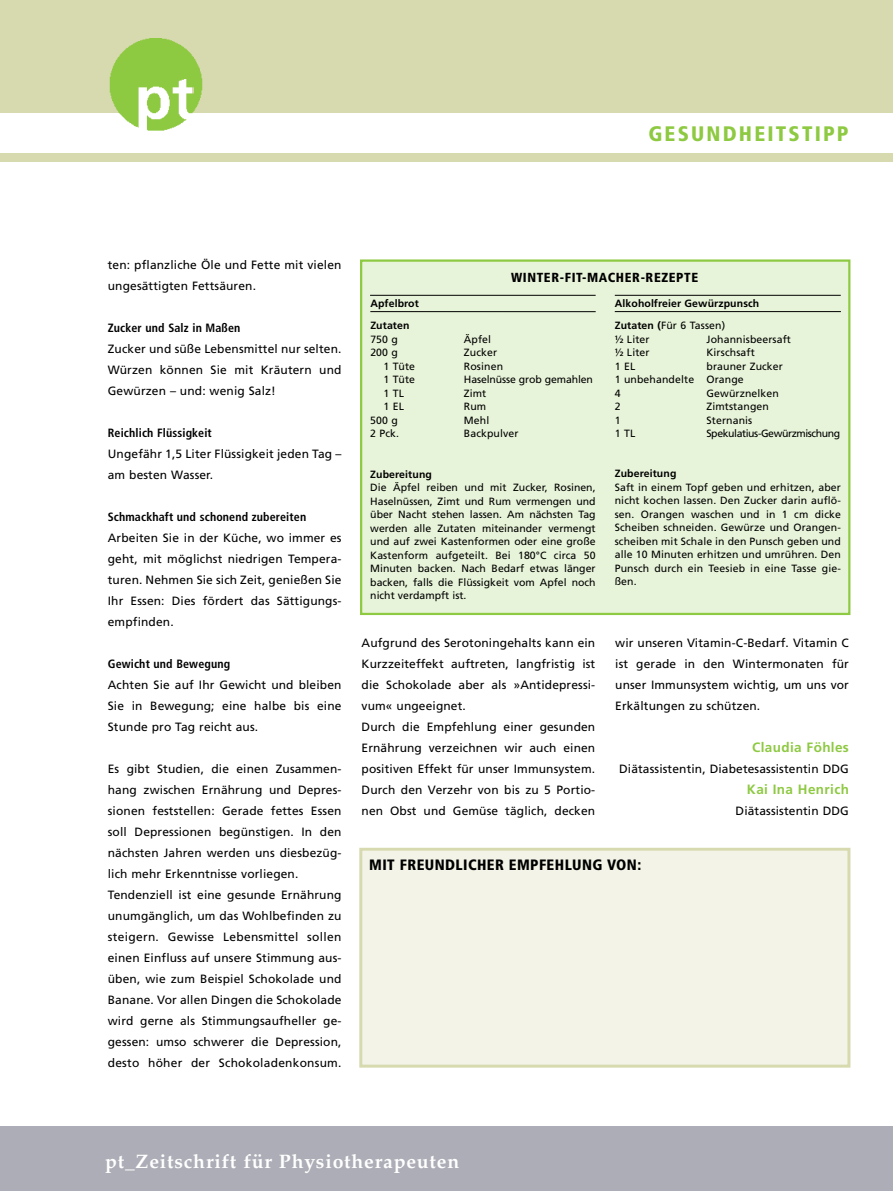
<style>
.page{position:relative;width:893px;height:1191px;background:#fff}
.page>*{position:absolute;margin:0;border:0;box-sizing:border-box;transform-origin:0 0}
.t1{font:900 condensed 21px "Frutiger LT Pro";letter-spacing:.105em;color:#8ec942}
.t2{font:700 19.5px "Palatino LT Std";letter-spacing:.04em;color:#fff}
.t3{font:900 condensed 15px "Frutiger LT Pro";letter-spacing:.025em;color:#000}
.t4{font:700 13.5px "Frutiger LT Pro";letter-spacing:.03em;color:#8ec942}
.t5{font:900 condensed 13.2px "Frutiger LT Pro";letter-spacing:.045em;color:#000}
.t6{font:12px/21px "Frutiger LT Pro";letter-spacing:.01em;color:#000}
.t7{font:700 condensed 12px "Frutiger LT Pro";letter-spacing:.01em;color:#000}
.t8{font:10.5px/13.5px "Frutiger LT Pro";letter-spacing:.01em;color:#000;text-align:justify}
.t9{font:700 10.5px/22px "Frutiger LT Pro";letter-spacing:.01em;color:#000}
.t10{font:10.5px "Frutiger LT Pro";letter-spacing:-.04em;color:#000}
.t11{font:10.5px "Frutiger LT Pro";letter-spacing:-.01em;color:#000}
.s1{font-weight:400}
</style>
<div class="page">
<div style="left:0;top:0;width:893px;height:162px;background:#d7daaf"></div>
<div style="left:0;top:113px;width:893px;height:40px;background:#fff"></div>
<div style="left:0;top:1126px;width:893px;height:65px;background:#acadb6"></div>
<div style="left:362px;top:850px;width:485px;height:214px;background:#f3f4e7"></div>
<div style="left:359px;top:847px;width:491px;height:220px;border:3px solid #d7daaf"></div>
<img style="left:109px;top:39px;width:93px;height:92px">
<div style="left:362px;top:262px;width:486px;height:351px;background:#e8f4d9"></div>
<div style="left:360px;top:259px;width:490px;height:356px;border:2px solid #8ec942"></div>
<hr style="left:370px;top:311px;width:226px;height:1px;background:#000">
<hr style="left:615px;top:311px;width:226px;height:1px;background:#000">
<hr style="left:370px;top:295px;width:226px;height:1px;background:#000">
<hr style="left:615px;top:295px;width:226px;height:1px;background:#000">
<h1 class="t1" style="left:648px;top:127px;width:202px">GESUNDHEITSTIPP</h1>
<p class="t6" style="left:108px;top:255px;width:235px">ten: pflanzliche Öle und Fette mit vielen ungesättigten Fettsäuren.</p>
<p class="t7" style="left:108px;top:323px;width:134px">Zucker und Salz in Maßen</p>
<p class="t6" style="left:108px;top:339px;width:235px;text-align:justify">Zucker und süße Lebensmittel nur selten.<br>Würzen können Sie mit Kräutern und Gewürzen – und: wenig Salz!</p>
<p class="t7" style="left:108px;top:428px;width:106px">Reichlich Flüssigkeit</p>
<p class="t6" style="left:108px;top:444px;width:235px">Ungefähr 1,5 Liter Flüssigkeit jeden Tag – am besten Wasser.</p>
<p class="t7" style="left:108px;top:512px;width:200px">Schmackhaft und schonend zubereiten</p>
<p class="t6" style="left:108px;top:528px;width:235px;text-align:justify">Arbeiten Sie in der Küche, wo immer es geht, mit möglichst niedrigen Tempera&shy;turen. Nehmen Sie sich Zeit, genießen Sie Ihr Essen: Dies fördert das Sättigungs&shy;empfinden.</p>
<p class="t7" style="left:108px;top:659px;width:124px">Gewicht und Bewegung</p>
<p class="t6" style="left:108px;top:675px;width:235px;text-align:justify">Achten Sie auf Ihr Gewicht und bleiben Sie in Bewegung; eine halbe bis eine Stunde pro Tag reicht aus.</p>
<p class="t6" style="left:108px;top:759px;width:235px">Es gibt Studien, die einen Zusammen&shy;hang zwischen Ernährung und Depres&shy;sionen feststellen: Gerade fettes Essen soll Depressionen begünstigen. In den nächsten Jahren werden uns diesbezüg&shy;lich mehr Erkenntnisse vorliegen.<br>Tendenziell ist eine gesunde Ernährung unumgänglich, um das Wohlbefinden zu steigern. Gewisse Lebensmittel sollen einen Einfluss auf unsere Stimmung aus&shy;üben, wie zum Beispiel Schokolade und Banane. Vor allen Dingen die Schokolade wird gerne als Stimmungsaufheller ge&shy;gessen: umso schwerer die Depression, desto höher der Schokoladenkonsum.</p>
<p class="t5" style="left:511px;top:273px;width:189px">WINTER-FIT-MACHER-REZEPTE</p>
<p class="t9" style="left:370px;top:293px;width:50px">Apfelbrot<br>Zutaten</p>
<p class="t8" style="left:370px;top:333px;width:29px">750 g</p>
<p class="t8" style="left:464px;top:333px;width:29px">Äpfel</p>
<p class="t8" style="left:370px;top:347px;width:29px">200 g</p>
<p class="t8" style="left:464px;top:347px;width:35px">Zucker</p>
<p class="t8" style="left:384px;top:360px;width:33px">1 Tüte</p>
<p class="t8" style="left:464px;top:360px;width:41px">Rosinen</p>
<p class="t8" style="left:384px;top:374px;width:33px">1 Tüte</p>
<p class="t11" style="left:464px;top:376px;width:131px">Haselnüsse grob gemahlen</p>
<p class="t8" style="left:384px;top:387px;width:22px">1 TL</p>
<p class="t8" style="left:464px;top:387px;width:24px">Zimt</p>
<p class="t8" style="left:384px;top:401px;width:22px">1 EL</p>
<p class="t8" style="left:464px;top:401px;width:24px">Rum</p>
<p class="t8" style="left:370px;top:414px;width:29px">500 g</p>
<p class="t8" style="left:464px;top:414px;width:27px">Mehl</p>
<p class="t8" style="left:370px;top:428px;width:30px">2 Pck.</p>
<p class="t8" style="left:464px;top:428px;width:56px">Backpulver</p>
<p class="t9" style="left:370px;top:464px;width:63px">Zubereitung</p>
<p class="t8" style="left:370px;top:482px;width:227px">Die Äpfel reiben und mit Zucker, Rosinen, Haselnüssen, Zimt und Rum vermengen und über Nacht stehen lassen. Am nächsten Tag werden alle Zutaten miteinander vermengt und auf zwei Kastenformen oder eine große Kastenform aufgeteilt. Bei 180°C circa 50<br>Minuten backen. Nach Bedarf etwas länger backen, falls die Flüssigkeit vom Apfel noch nicht verdampft ist.</p>
<p class="t9" style="left:615px;top:293px;width:146px">Alkoholfreier Gewürzpunsch<br>Zutaten (<span class="s1">Für 6 Tassen)</span></p>
<p class="t8" style="left:615px;top:333px;width:36px">½ Liter</p>
<p class="t8" style="left:706px;top:333px;width:86px">Johannisbeersaft</p>
<p class="t8" style="left:615px;top:347px;width:36px">½ Liter</p>
<p class="t8" style="left:706px;top:347px;width:50px">Kirschsaft</p>
<p class="t8" style="left:615px;top:360px;width:22px">1 EL</p>
<p class="t8" style="left:615px;top:360px;width:170px;text-align:left;text-indent:92px">brauner Zucker<br>1 unbehandelte Orange<br>4</p>
<p class="t8" style="left:706px;top:387px;width:74px">Gewürznelken</p>
<p class="t8" style="left:615px;top:401px;width:7px">2</p>
<p class="t8" style="left:706px;top:401px;width:64px">Zimtstangen</p>
<p class="t8" style="left:615px;top:414px;width:7px">1</p>
<p class="t8" style="left:706px;top:414px;width:47px">Sternanis</p>
<p class="t8" style="left:615px;top:428px;width:22px">1 TL</p>
<p class="t10" style="left:706px;top:430px;width:135px">Spekulatius-Gewürzmischung</p>
<p class="t9" style="left:615px;top:463px;width:63px">Zubereitung</p>
<p class="t8" style="left:615px;top:481px;width:228px">Saft in einem Topf geben und erhitzen, aber nicht kochen lassen. Den Zucker darin auflö&shy;sen. Orangen waschen und in 1 cm dicke Scheiben schneiden. Gewürze und Orangen&shy;scheiben mit Schale in den Punsch geben und alle 10 Minuten erhitzen und umrühren. Den Punsch durch ein Teesieb in eine Tasse gie&shy;ßen.</p>
<p class="t6" style="left:362px;top:633px;width:235px">Aufgrund des Serotoningehalts kann ein Kurzzeiteffekt auftreten, langfristig ist die Schokolade aber als »Antidepressi&shy;vum« ungeeignet.<br>Durch die Empfehlung einer gesunden Ernährung verzeichnen wir auch einen positiven Effekt für unser Immunsystem.<br>Durch den Verzehr von bis zu 5 Portio&shy;nen Obst und Gemüse täglich, decken</p>
<p class="t6" style="left:615px;top:633px;width:235px;text-align:justify">wir unseren Vitamin-C-Bedarf. Vitamin C ist gerade in den Wintermonaten für unser Immunsystem wichtig, um uns vor Erkältungen zu schützen.</p>
<p class="t4" style="left:752px;top:742px;width:98px">Claudia Föhles</p>
<p class="t6" style="left:619px;top:759px;width:231px">Diätassistentin, Diabetesassistentin DDG</p>
<p class="t4" style="left:747px;top:784px;width:104px">Kai Ina Henrich</p>
<p class="t6" style="left:735px;top:801px;width:115px">Diätassistentin DDG</p>
<p class="t3" style="left:369px;top:860px;width:273px">MIT FREUNDLICHER EMPFEHLUNG VON:</p>
<h2 class="t2" style="left:105px;top:1154px;width:356px">pt_Zeitschrift für Physiotherapeuten</h2>
</div>
